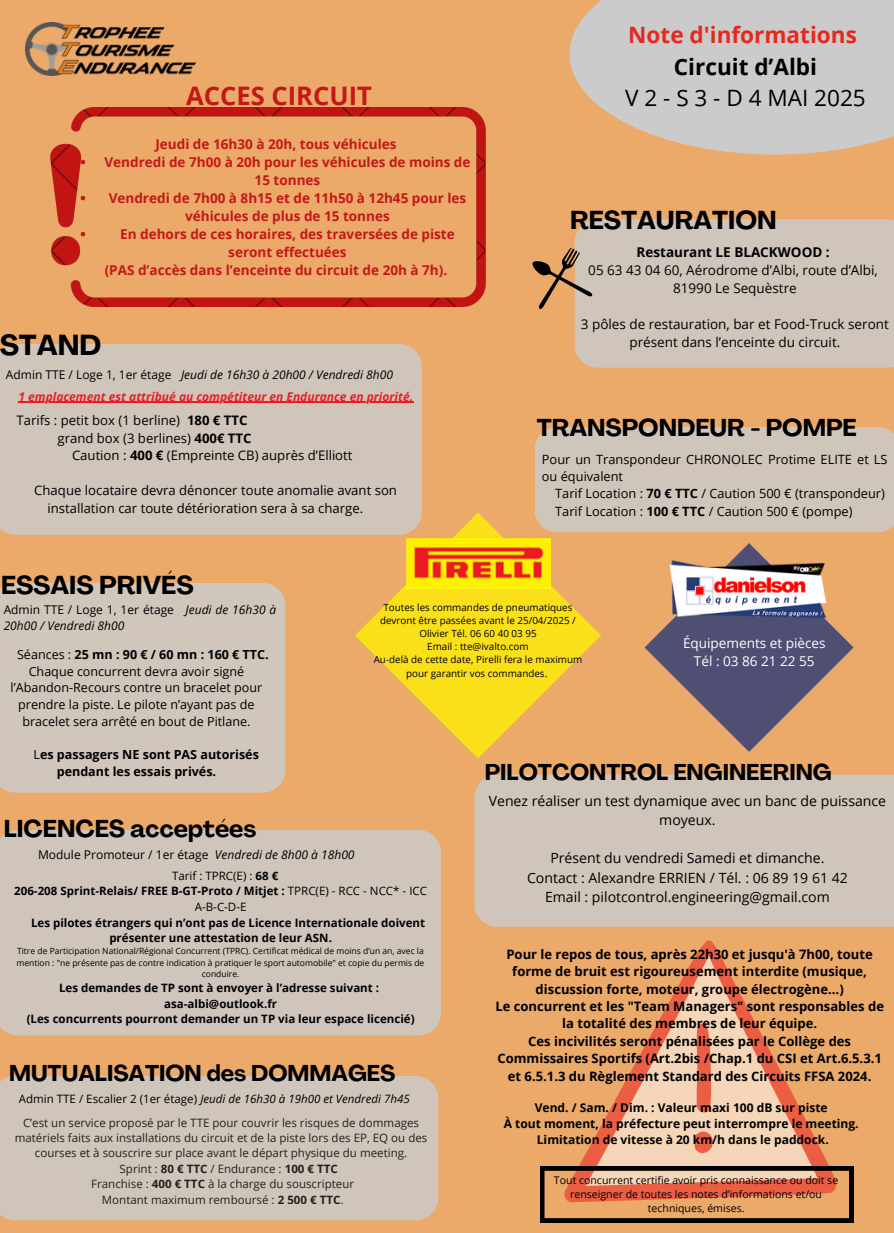
<style>
.page{position:relative;width:894px;height:1233px;background:#fff}
.page>*{position:absolute;margin:0;border:0;box-sizing:border-box;transform-origin:0 0}
.t1{font:700 28.5px "Agrandir";color:#000}
.t2{font:700 25.5px "Agrandir";color:#000}
.t3{font:700 25.5px "Open Sans";color:#c41818}
.t4{font:700 24px "Agrandir";color:#000}
.t5{font:700 22.5px "Agrandir";color:#000}
.t6{font:700 22.5px/31.5px "Open Sans";color:#e5291f;text-align:center}
.t7{font:22.5px "Open Sans";letter-spacing:.13em;color:#000}
.t8{font:14.1px/19px "Open Sans";color:#000;text-align:center}
.t9{font:700 13.5px/18px "Open Sans";color:#c41818;text-align:center}
.t10{font:13.5px/18px "Open Sans";color:#000;text-align:center}
.t11{font:13.5px "Open Sans";color:#fefefe}
.t12{font:700 13.5px "Open Sans";color:#000}
.t13{font:13.2px/17.5px "Open Sans";color:#000}
.t14{font:700 13.05px/17.4px "Open Sans";color:#000;text-align:center}
.t15{font:12.75px/17.1px "Open Sans";color:#000}
.t16{font:12.6px/16.8px "Open Sans";color:#000;text-align:center}
.t17{font:700 12.6px/16.8px "Open Sans";color:#000}
.t18{font:700 12px "Open Sans";color:#000}
.t19{font:italic 12px/16.5px "Open Sans";color:#000}
.t20{font:italic 700 12px "Open Sans";color:#ed1c24}
.t21{font:12px "Open Sans";color:#000}
.t22{font:11.55px/23.5px "Open Sans";color:#000}
.t23{font:700 11.55px/15.6px "Open Sans";color:#000;text-align:center}
.t24{font:10.5px/14.1px "Open Sans";color:#000;text-align:center}
.t25{font:9.9px/13.2px "Open Sans";color:#000;text-align:center}
.t26{font:8.55px/11.4px "Open Sans";color:#000;text-align:center}
.s1{color:#000}
.s2{font-style:normal}
.s3{font-weight:700}
.s4{font-weight:400}
.s5{font-style:italic}
</style>
<div class="page">
<div style="left:0;top:0;width:893px;height:1233px;background:#eba96a"></div>
<img style="left:26px;top:22px;width:170px;height:53px">
<div style="left:569px;top:0;width:324px;height:155px;background:#cbcbcb"></div>
<div style="left:574px;top:219px;width:319px;height:149px;background:#d0c5bb"></div>
<svg style="left:532px;top:245px;width:63px;height:67px"></svg>
<div style="left:0;top:344px;width:421px;height:191px;background:#d0c5bb"></div>
<div style="left:0;top:583px;width:285px;height:210px;background:#d0c6bc"></div>
<div style="left:474px;top:775px;width:419px;height:152px;background:#d0c5bb"></div>
<div style="left:0;top:830px;width:440px;height:206px;background:#d0c5bb"></div>
<div style="left:535px;top:427px;width:358px;height:105px;background:#d0c5bb"></div>
<div style="left:0;top:1076px;width:438px;height:144px;background:#d0c5bb"></div>
<svg style="left:644px;top:543px;width:209px;height:209px"></svg>
<img style="left:658px;top:558px;width:181px;height:65px">
<svg style="left:355px;top:512px;width:246px;height:246px"></svg>
<img style="left:385px;top:538px;width:185px;height:51px">
<svg style="left:579px;top:940px;width:250px;height:226px"></svg>
<svg style="left:585px;top:956px;width:232px;height:210px"></svg>
<svg style="left:695px;top:1021px;width:16px;height:95px;background:#ee7b60"></svg>
<svg style="left:692px;top:1131px;width:21px;height:23px"></svg>
<svg style="left:540px;top:1166px;width:313px;height:57px"></svg>
<img style="left:50px;top:107px;width:435px;height:200px">
<hr style="left:18px;top:402px;width:395px;height:1px;background:#ed1c24">
<svg style="left:81px;top:160px;width:4px;height:4px"></svg>
<svg style="left:81px;top:196px;width:4px;height:4px"></svg>
<svg style="left:81px;top:232px;width:4px;height:4px"></svg>
<p class="t6" style="left:628px;top:19px;width:230px">Note d'informations<br><span class="s1">Circuit d’Albi</span></p>
<h2 class="t3" style="left:186px;top:78px;width:187px">ACCES CIRCUIT</h2>
<p class="t7" style="left:625px;top:82px;width:242px">V2-S3-D4MAI2025</p>
<p class="t9" style="left:155px;top:134px;width:242px">Jeudi de 16h30 à 20h, tous véhicules</p>
<p class="t9" style="left:104px;top:152px;width:367px">Vendredi de 7h00 à 20h pour les véhicules de moins de<br>15 tonnes</p>
<p class="t9" style="left:109px;top:188px;width:359px">Vendredi de 7h00 à 8h15 et de 11h50 à 12h45 pour les véhicules de plus de 15 tonnes</p>
<p class="t9" style="left:120px;top:224px;width:336px">En dehors de ces horaires, des traversées de piste seront effectuées</p>
<p class="t9" style="left:105px;top:260px;width:344px">(PAS d’accès dans l’enceinte du circuit de 20h à 7h).</p>
<p class="t2" style="left:570px;top:210px;width:208px">RESTAURATION</p>
<p class="t12" style="left:636px;top:242px;width:195px">Restaurant LE BLACKWOOD :</p>
<p class="t10" style="left:588px;top:260px;width:291px">05 63 43 04 60, Aérodrome d’Albi, route d’Albi,</p>
<p class="t10" style="left:673px;top:278px;width:125px">81990 Le Sequèstre</p>
<p class="t10" style="left:580px;top:314px;width:309px">3 pôles de restauration, bar et Food-Truck seront présent dans l’enceinte du circuit.</p>
<h1 class="t1" style="left:0;top:333px;width:103px">STAND</h1>
<h6 class="t19" style="left:6px;top:366px;width:388px"><span class="s2">Admin TTE / Loge 1, 1er étage</span> Jeudi de 16h30 à 20h00 / Vendredi 8h00</h6>
<h2 class="t20" style="left:18px;top:388px;width:396px">1 emplacement est attribué au compétiteur en Endurance en priorité.</h2>
<p class="t13" style="left:16px;top:411px;width:232px">Tarifs : petit box (1 berline) <span class="s3">180 € TTC</span></p>
<p class="t13" style="left:57px;top:429px;width:195px">grand box (3 berlines) <span class="s3">400€ TTC</span></p>
<p class="t13" style="left:72px;top:447px;width:282px">Caution : <span class="s3">400 €</span> (Empreinte CB) auprès d’Elliott</p>
<p class="t13" style="left:47px;top:482px;width:351px;text-indent:-13px">Chaque locataire devra dénoncer toute anomalie avant son installation car toute détérioration sera à sa charge.</p>
<p class="t2" style="left:1px;top:575px;width:194px">ESSAIS PRIVÉS</p>
<p class="t4" style="left:536px;top:418px;width:321px">TRANSPONDEUR - POMPE</p>
<h4 class="t15" style="left:541px;top:451px;width:347px">Pour un Transpondeur CHRONOLEC Protime ELITE et LS ou équivalent</h4>
<p class="t15" style="left:555px;top:485px;width:331px">Tarif Location : <span class="s3">70 € TTC</span> / Caution 500 € (transpondeur)</p>
<p class="t15" style="left:555px;top:502px;width:298px">Tarif Location : <span class="s3">100 € TTC</span> / Caution 500 € (pompe)</p>
<p class="t25" style="left:380px;top:600px;width:197px">Toutes les commandes de pneumatiques devront être passées avant le 25/04/2025 /<br>Olivier Tél. 06 60 40 03 95</p>
<p class="t25" style="left:427px;top:640px;width:103px">Email : tte@ivalto.com</p>
<p class="t25" style="left:373px;top:653px;width:210px">Au-delà de cette date, Pirelli fera le maximum pour garantir vos commandes.</p>
<p class="t19" style="left:4px;top:601px;width:274px"><span class="s2">Admin TTE / Loge 1, 1er étage</span> Jeudi de 16h30 à<br>20h00 / Vendredi 8h00</p>
<h3 class="t11" style="left:682px;top:633px;width:144px">Équipements et pièces</h3>
<p class="t11" style="left:693px;top:651px;width:122px">Tél : 03 86 21 22 55</p>
<p class="t17" style="left:17px;top:646px;width:253px"><span class="s4">Séances :</span> 25 mn : 90 € / 60 mn : 160 € TTC.</p>
<h2 class="t16" style="left:11px;top:662px;width:253px">Chaque concurrent devra avoir signé l’Abandon-Recours contre un bracelet pour prendre la piste. Le pilote n’ayant pas de bracelet sera arrêté en bout de Pitlane.</h2>
<p class="t17" style="left:57px;top:746px;width:203px;text-indent:-23px"><span class="s4">L</span>es passagers NE sont PAS autorisés pendant les essais privés.</p>
<p class="t5" style="left:484px;top:763px;width:348px">PILOTCONTROL ENGINEERING</p>
<p class="t8" style="left:488px;top:791px;width:399px">Venez réaliser un test dynamique avec un banc de puissance moyeux.</p>
<p class="t8" style="left:550px;top:848px;width:275px">Présent du vendredi Samedi et dimanche.</p>
<p class="t8" style="left:527px;top:868px;width:322px">Contact : Alexandre ERRIEN / Tél. : 06 89 19 61 42</p>
<p class="t8" style="left:545px;top:887px;width:286px">Email : pilotcontrol.engineering@gmail.com</p>
<p class="t4" style="left:4px;top:819px;width:254px">LICENCES acceptées</p>
<p class="t21" style="left:38px;top:846px;width:318px">Module Promoteur / 1er étage <span class="s5">Vendredi de 8h00 à 18h00</span></p>
<p class="t22" style="left:172px;top:863px;width:108px">Tarif : TPRC(E) : <span class="s3">68 €</span></p>
<p class="t23" style="left:14px;top:883px;width:414px">206-208 Sprint-Relais/ FREE B-GT-Proto / Mitjet : <span class="s4">TPRC(E) - RCC - NCC* - ICC<br>A-B-C-D-E</span></p>
<h2 class="t23" style="left:109px;top:914px;width:317px;text-align:left;text-indent:-78px">Les pilotes étrangers qui n’ont pas de Licence Internationale doivent présenter une attestation de leur ASN.</h2>
<p class="t26" style="left:16px;top:945px;width:409px">Titre de Participation National/Régional Concurrent (TPRC). Certificat médical de moins d’un an, avec la mention : "ne présente pas de contre indication à pratiquer le sport automobile" et copie du permis de conduire.</p>
<p class="t23" style="left:59px;top:980px;width:321px">Les demandes de TP sont à envoyer à l’adresse suivant :</p>
<p class="t23" style="left:164px;top:995px;width:114px">asa-albi@outlook.fr</p>
<p class="t23" style="left:27px;top:1011px;width:389px">(Les concurrents pourront demander un TP via leur espace licencié)</p>
<p class="t14" style="left:506px;top:945px;width:368px">Pour le repos de tous, après 22h30 et jusqu'à 7h00, toute forme de bruit est rigoureusement interdite (musique, discussion forte, moteur, groupe électrogène…)</p>
<p class="t14" style="left:495px;top:997px;width:390px">Le concurrent et les "Team Managers" sont responsables de la totalité des membres de leur équipe.</p>
<p class="t14" style="left:497px;top:1032px;width:386px">Ces incivilités seront pénalisées par le Collège des<br>Commissaires Sportifs (Art.2bis /Chap.1 du CSI et Art.6.5.3.1 et 6.5.1.3 du Règlement Standard des Circuits FFSA 2024.</p>
<p class="t18" style="left:534px;top:1099px;width:294px">Vend. / Sam. / Dim. : Valeur maxi 100 dB sur piste</p>
<p class="t18" style="left:503px;top:1115px;width:356px">À tout moment, la préfecture peut interrompre le meeting.</p>
<p class="t18" style="left:536px;top:1131px;width:293px">Limitation de vitesse à 20 km/h dans le paddock.</p>
<p class="t24" style="left:554px;top:1173px;width:286px">Tout concurrent certifie avoir pris connaissance ou doit se renseigner de toutes les notes d’informations et/ou techniques, émises.</p>
<p class="t5" style="left:9px;top:1065px;width:387px">MUTUALISATION des DOMMAGES</p>
<p class="t22" style="left:23px;top:1087px;width:397px;text-indent:-4px">Admin TTE / Escalier 2 (1er étage) <span class="s5">Jeudi de 16h30 à 19h00 et Vendredi 7h45<br></span>C’est un service proposé par le TTE pour couvrir les risques de dommages</p>
<p class="t22" style="left:15px;top:1126px;width:414px">matériels faits aux installations du circuit et de la piste lors des EP, EQ ou des</p>
<p class="t22" style="left:35px;top:1141px;width:374px">courses et à souscrire sur place avant le départ physique du meeting.</p>
<p class="t22" style="left:120px;top:1157px;width:220px">Sprint : <span class="s3">80 € TTC</span> / Endurance : <span class="s3">100 € TTC</span></p>
<p class="t22" style="left:91px;top:1172px;width:264px">Franchise : <span class="s3">400 € TTC</span> à la charge du souscripteur</p>
<p class="t22" style="left:102px;top:1187px;width:243px">Montant maximum remboursé : <span class="s3">2 500 € TTC</span>.</p>
</div>
